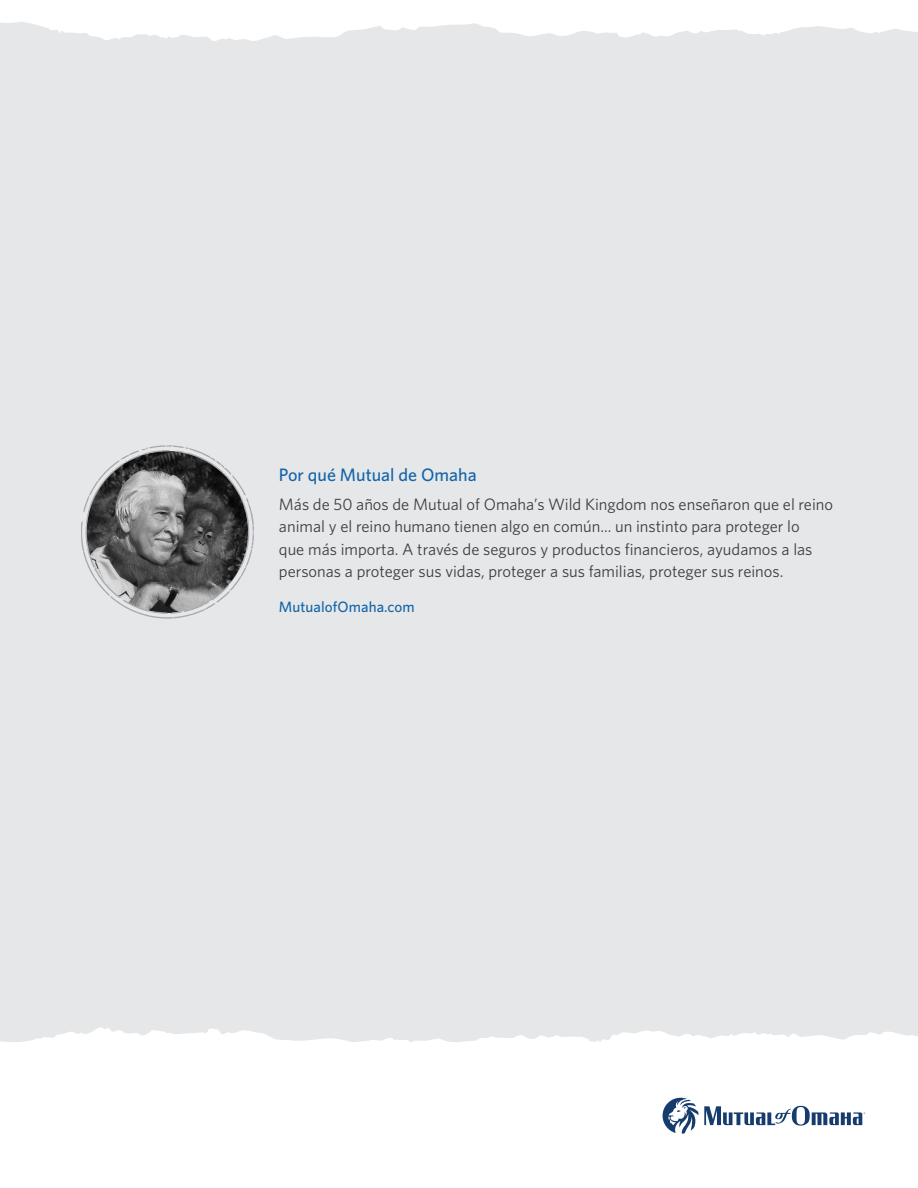
<style>
.page{position:relative;width:918px;height:1188px;background:#fff}
.page>*{position:absolute;margin:0;border:0;box-sizing:border-box;transform-origin:0 0}
._1_WhyMutual{font:500 18px "Whitney";color:#1364a9}
._1_MutualWebsite{font:16.5px/22.5px "Whitney";color:#3e3e3f}
._1_MutualWebsite-2{font:500 15px "Whitney";letter-spacing:.005em;color:#1364a9}
</style>
<div class="page">
<div style="left:0;top:22px;width:918px;height:1020px;background:#e6e7e9"></div>
<svg style="left:663px;top:1098px;width:202px;height:36px"></svg>
<svg style="left:81px;top:446px;width:173px;height:172px;background:#888889"></svg>
<p class="_1_WhyMutual" style="left:279px;top:462px;width:199px">Por qué Mutual de Omaha</p>
<p class="_1_MutualWebsite" style="left:279px;top:492px;width:556px">Más de 50 años de Mutual of Omaha’s Wild Kingdom nos enseñaron que el reino animal y el reino humano tienen algo en común... un instinto para proteger lo<br>que más importa. A través de seguros y productos financieros, ayudamos a las personas a proteger sus vidas, proteger a sus familias, proteger sus reinos.</p>
<p class="_1_MutualWebsite-2" style="left:279px;top:597px;width:137px">MutualofOmaha.com</p>
</div>
